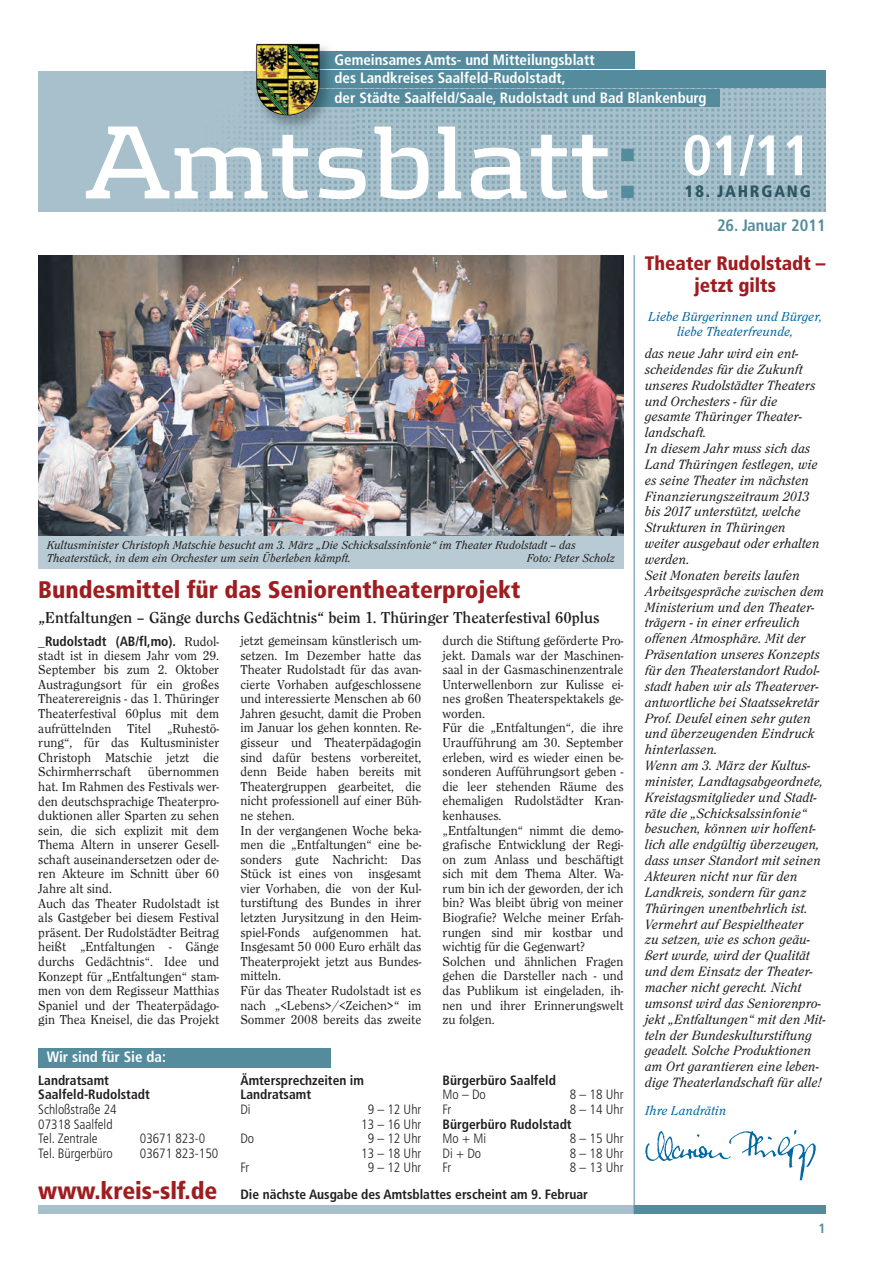
<style>
.page{position:relative;width:881px;height:1263px;background:#fff}
.page>*{position:absolute;margin:0;border:0;box-sizing:border-box;transform-origin:0 0}
.t1{font:700 108px "Kontrapunkt";color:#fff}
.t2{font:900 condensed 24px "Frutiger";color:#9f1d20}
.t3{font:900 condensed 19.5px/21.9px "Frutiger";color:#9f1d20;text-align:center}
.t4{font:700 16.5px "Clearface Itc T";color:#231f20}
.t5{font:700 condensed 16.5px "Frutiger";color:#548c9e}
.t6{font:900 condensed 16.5px "Frutiger";letter-spacing:.11em;color:#2d5662}
.t7{font:700 condensed 15px/19px "Frutiger";color:#fff}
.t8{font:italic 13.95px/15.9px "Clearface Itc T";color:#231f20}
.t9{font:13.5px/14.5px "Clearface Itc T";color:#231f20}
.t10{font:700 condensed 13.5px/14.5px "Frutiger";color:#231f20}
.t11{font:300 condensed 13.5px/14.5px "Frutiger";color:#231f20;text-align:center}
.t12{font:italic 13.5px/15.3px "Clearface Itc T";color:#0068a5;text-align:center}
.t13{font:700 condensed 13.5px "Frutiger";color:#548c9e}
.t14{font:italic 12px/12.9px "Clearface Itc T";color:#231f20}
.s1{color:#548c9e}
.s2{font-family:"Clearface Itc T";font-weight:400;font-stretch:normal}
</style>
<div class="page">
<div style="left:38px;top:1205px;width:598px;height:9px;background:#a8c0cb"></div>
<div style="left:634px;top:1205px;width:191px;height:9px;background:#548c9e"></div>
<div style="left:38px;top:533px;width:585px;height:36px;background:#b8cbd4"></div>
<div style="left:38px;top:71px;width:787px;height:140px;background:#a8c0cb"></div>
<img style="left:167px;top:87px;width:658px;height:124px">
<div style="left:288px;top:51px;width:346px;height:17px;background:#548c9e"></div>
<div style="left:293px;top:90px;width:426px;height:17px;background:#548c9e"></div>
<div style="left:292px;top:70px;width:533px;height:17px;background:#548c9e"></div>
<img style="left:244px;top:46px;width:111px;height:99px">
<svg style="left:281px;top:134px;width:12px;height:11px"></svg>
<img style="left:320px;top:51px;width:35px;height:17px">
<img style="left:320px;top:90px;width:35px;height:17px">
<img style="left:320px;top:70px;width:35px;height:17px">
<img style="left:255px;top:43px;width:65px;height:73px">
<hr style="left:633px;top:255px;width:1px;height:959px;background:#548c9e">
<div style="left:38px;top:1048px;width:292px;height:19px;background:#548c9e"></div>
<img style="left:38px;top:255px;width:585px;height:281px">
<img style="left:645px;top:1130px;width:171px;height:51px">
<p class="t7" style="left:334px;top:51px;width:373px">Gemeinsames Amts- und Mitteilungsblatt<br>des Landkreises Saalfeld-Rudolstadt,<br>der Städte Saalfeld/Saale, Rudolstadt und Bad Blankenburg</p>
<h1 class="t1" style="left:86px;top:127px;width:726px">Amtsblatt<span class="s1">:</span> <sup>01/11</sup></h1>
<p class="t6" style="left:684px;top:185px;width:127px">18. JAHRGANG</p>
<p class="t5" style="left:716px;top:219px;width:110px">26. Januar 2011</p>
<p class="t14" style="left:47px;top:538px;width:530px">Kultusminister Christoph Matschie besucht am 3. März „Die Schicksalssinfonie“ im Theater Rudolstadt – das<br>Theaterstück, in dem ein Orchester um sein Überleben kämpft.</p>
<p class="t14" style="left:526px;top:551px;width:90px">Foto: Peter Scholz</p>
<h2 class="t2" style="left:38px;top:580px;width:483px">Bundesmittel für das Seniorentheaterprojekt</h2>
<p class="t4" style="left:38px;top:608px;width:562px">„Entfaltungen – Gänge durchs Gedächtnis“ beim 1. Thüringer Theaterfestival 60plus</p>
<p class="t10" style="left:38px;top:635px;width:182px">_Rudolstadt (AB/fl,mo). <span class="s2">Rudol-</span></p>
<p class="t9" style="left:38px;top:648px;width:182px">stadt ist in diesem Jahr vom 29.<br>September bis zum 2. Oktober<br>Austragungsort für ein großes<br>Theaterereignis - das 1. Thüringer<br>Theaterfestival 60plus mit dem aufrüttelnden Titel „Ruhestö&shy;rung“, für das Kultusminister<br>Christoph Matschie jetzt die<br>Schirmherrschaft übernommen hat. Im Rahmen des Festivals wer&shy;den deutschsprachige Theaterpro&shy;duktionen aller Sparten zu sehen sein, die sich explizit mit dem<br>Thema Altern in unserer Gesell&shy;schaft auseinandersetzen oder de&shy;ren Akteure im Schnitt über 60<br>Jahre alt sind.<br>Auch das Theater Rudolstadt ist als Gastgeber bei diesem Festival präsent. Der Rudolstädter Beitrag heißt „Entfaltungen - Gänge durchs Gedächtnis“. Idee und<br>Konzept für „Entfaltungen“ stam&shy;men von dem Regisseur Matthias<br>Spaniel und der Theaterpädago&shy;gin Thea Kneisel, die das Projekt</p>
<p class="t9" style="left:240px;top:633px;width:182px">jetzt gemeinsam künstlerisch um&shy;setzen. Im Dezember hatte das<br>Theater Rudolstadt für das avan&shy;cierte Vorhaben aufgeschlossene und interessierte Menschen ab 60<br>Jahren gesucht, damit die Proben im Januar los gehen konnten. Re&shy;gisseur und Theaterpädagogin sind dafür bestens vorbereitet, denn Beide haben bereits mit<br>Theatergruppen gearbeitet, die nicht professionell auf einer Büh&shy;ne stehen.<br>In der vergangenen Woche beka&shy;men die „Entfaltungen“ eine be&shy;sonders gute Nachricht: Das<br>Stück ist eines von insgesamt vier Vorhaben, die von der Kul&shy;turstiftung des Bundes in ihrer letzten Jurysitzung in den Heim&shy;spiel-Fonds aufgenommen hat.<br>Insgesamt 50 000 Euro erhält das<br>Theaterprojekt jetzt aus Bundes&shy;mitteln.<br>Für das Theater Rudolstadt ist es nach „&lt;Lebens&gt;/&lt;Zeichen&gt;“ im<br>Sommer 2008 bereits das zweite</p>
<p class="t9" style="left:442px;top:633px;width:182px">durch die Stiftung geförderte Pro&shy;jekt. Damals war der Maschinen&shy;saal in der Gasmaschinenzentrale<br>Unterwellenborn zur Kulisse ei&shy;nes großen Theaterspektakels ge&shy;worden.<br>Für die „Entfaltungen“, die ihre<br>Uraufführung am 30. September erleben, wird es wieder einen be&shy;sonderen Aufführungsort geben - die leer stehenden Räume des ehemaligen Rudolstädter Kran&shy;kenhauses.<br>„Entfaltungen“ nimmt die demo&shy;grafische Entwicklung der Regi&shy;on zum Anlass und beschäftigt sich mit dem Thema Alter. Wa&shy;rum bin ich der geworden, der ich bin? Was bleibt übrig von meiner<br>Biografie? Welche meiner Erfah&shy;rungen sind mir kostbar und wichtig für die Gegenwart?<br>Solchen und ähnlichen Fragen gehen die Darsteller nach - und das Publikum ist eingeladen, ih&shy;nen und ihrer Erinnerungswelt zu folgen.</p>
<p class="t7" style="left:47px;top:1049px;width:121px">Wir sind für Sie da:</p>
<p class="t10" style="left:38px;top:1074px;width:113px">Landratsamt<br>Saalfeld-Rudolstadt</p>
<p class="t11" style="left:38px;top:1103px;width:80px;text-align:left">Schloßstraße 24<br>07318 Saalfeld<br>Tel. Zentrale</p>
<p class="t11" style="left:140px;top:1132px;width:67px">03671 823-0</p>
<p class="t11" style="left:38px;top:1147px;width:76px">Tel. Bürgerbüro</p>
<p class="t11" style="left:140px;top:1147px;width:80px">03671 823-150</p>
<h2 class="t2" style="left:38px;top:1181px;width:180px">www.kreis-slf.de</h2>
<p class="t10" style="left:240px;top:1074px;width:125px">Ämtersprechzeiten im<br>Landratsamt</p>
<p class="t11" style="left:240px;top:1103px;width:12px">Di</p>
<p class="t11" style="left:361px;top:1103px;width:62px">9 – 12 Uhr<br>13 – 16 Uhr</p>
<p class="t11" style="left:240px;top:1132px;width:15px">Do</p>
<p class="t11" style="left:361px;top:1132px;width:62px">9 – 12 Uhr<br>13 – 18 Uhr</p>
<p class="t11" style="left:240px;top:1161px;width:10px">Fr</p>
<p class="t11" style="left:367px;top:1161px;width:55px">9 – 12 Uhr</p>
<p class="t10" style="left:442px;top:1074px;width:115px">Bürgerbüro Saalfeld</p>
<p class="t11" style="left:442px;top:1088px;width:45px">Mo – Do</p>
<p class="t11" style="left:569px;top:1088px;width:55px">8 – 18 Uhr</p>
<p class="t11" style="left:442px;top:1103px;width:10px">Fr</p>
<p class="t11" style="left:569px;top:1103px;width:55px">8 – 14 Uhr</p>
<p class="t10" style="left:442px;top:1117px;width:130px">Bürgerbüro Rudolstadt</p>
<p class="t11" style="left:442px;top:1132px;width:45px">Mo + Mi</p>
<p class="t11" style="left:569px;top:1132px;width:55px">8 – 15 Uhr</p>
<p class="t11" style="left:442px;top:1147px;width:40px">Di + Do</p>
<p class="t11" style="left:569px;top:1147px;width:55px">8 – 18 Uhr</p>
<p class="t11" style="left:442px;top:1161px;width:10px">Fr</p>
<p class="t11" style="left:569px;top:1161px;width:55px">8 – 13 Uhr</p>
<p class="t10" style="left:240px;top:1188px;width:349px">Die nächste Ausgabe des Amtsblattes erscheint am 9. Februar</p>
<h3 class="t3" style="left:644px;top:254px;width:182px">Theater Rudolstadt – jetzt gilts</h3>
<p class="t12" style="left:648px;top:308px;width:175px">Liebe Bürgerinnen und Bürger, liebe Theaterfreunde,</p>
<p class="t8" style="left:644px;top:345px;width:182px">das neue Jahr wird ein ent&shy;scheidendes für die Zukunft unseres Rudolstädter Theaters und Orchesters - für die gesamte Thüringer Theater&shy;landschaft.<br>In diesem Jahr muss sich das<br>Land Thüringen festlegen, wie es seine Theater im nächsten<br>Finanzierungszeitraum 2013 bis 2017 unterstützt, welche<br>Strukturen in Thüringen<br>weiter ausgebaut oder erhalten werden.<br>Seit Monaten bereits laufen<br>Arbeitsgespräche zwischen dem<br>Ministerium und den Theater&shy;trägern - in einer erfreulich offenen Atmosphäre. Mit der<br>Präsentation unseres Konzepts für den Theaterstandort Rudol&shy;stadt haben wir als Theaterver&shy;antwortliche bei Staatssekretär<br>Prof. Deufel einen sehr guten und überzeugenden Eindruck hinterlassen.<br>Wenn am 3. März der Kultus&shy;minister, Landtagsabgeordnete,<br>Kreistagsmitglieder und Stadt&shy;räte die „Schicksalssinfonie“ besuchen, können wir hoffent&shy;lich alle endgültig überzeugen, dass unser Standort mit seinen<br>Akteuren nicht nur für den<br>Landkreis, sondern für ganz<br>Thüringen unentbehrlich ist.<br>Vermehrt auf Bespieltheater<br>zu setzen, wie es schon geäu&shy;ßert wurde, wird der Qualität und dem Einsatz der Theater&shy;macher nicht gerecht. Nicht umsonst wird das Seniorenpro&shy;jekt „Entfaltungen“ mit den Mit&shy;teln der Bundeskulturstiftung geadelt. Solche Produktionen am Ort garantieren eine leben&shy;dige Theaterlandschaft für alle!</p>
<p class="t12" style="left:644px;top:1103px;width:83px">Ihre Landrätin</p>
<p class="t13" style="left:818px;top:1222px;width:9px">1</p>
</div>
